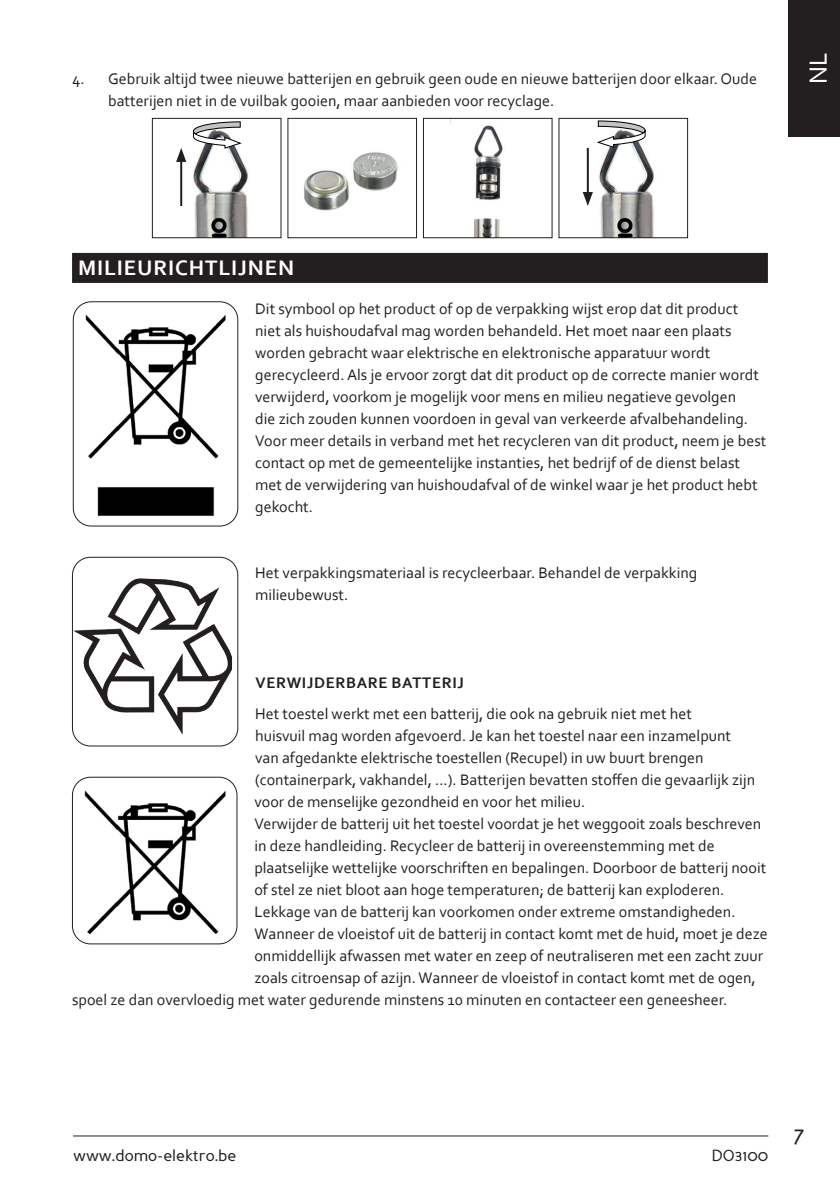
<style>
.page{position:relative;width:840px;height:1191px;background:#fff}
.page>*{position:absolute;margin:0;border:0;box-sizing:border-box;transform-origin:0 0}
.t1{font:26px "Corbel";color:#fff}
.t2{font:24px "Perspective Sans";color:#231f20}
.t3{font:700 22px "Corbel";letter-spacing:.04em;color:#fff}
.t4{font:16px/22px "Corbel";color:#231f20}
.t5{font:16px "Perspective Sans";color:#231f20}
.t6{font:700 16px "Corbel";letter-spacing:.04em;color:#231f20}
</style>
<div class="page">
<hr style="left:73px;top:1135px;width:694px;height:1px;background:#231f20">
<div style="left:788px;top:0;width:51px;height:136px;background:#231f20"></div>
<div style="left:72px;top:253px;width:695px;height:30px;background:#231f20"></div>
<img style="left:182px;top:143px;width:66px;height:93px">
<div style="left:152px;top:118px;width:129px;height:120px;border:1px solid #231f20"></div>
<hr style="left:180px;top:159px;width:2px;height:47px;background:#231f20">
<svg style="left:176px;top:148px;width:10px;height:14px"></svg>
<svg style="left:193px;top:121px;width:48px;height:27px"></svg>
<img style="left:304px;top:152px;width:94px;height:59px">
<div style="left:287px;top:118px;width:129px;height:120px;border:1px solid #231f20"></div>
<img style="left:450px;top:120px;width:53px;height:116px">
<div style="left:423px;top:118px;width:129px;height:120px;border:1px solid #231f20"></div>
<img style="left:587px;top:120px;width:67px;height:116px">
<div style="left:558px;top:118px;width:129px;height:120px;border:1px solid #231f20"></div>
<hr style="left:586px;top:148px;width:2px;height:47px;background:#231f20">
<svg style="left:582px;top:192px;width:10px;height:14px"></svg>
<svg style="left:597px;top:121px;width:48px;height:27px"></svg>
<img style="left:78px;top:790px;width:153px;height:154px">
<div style="left:72px;top:777px;width:165px;height:167px;border:1px solid #231f20;border-radius:18px"></div>
<img style="left:85px;top:314px;width:141px;height:202px">
<div style="left:73px;top:301px;width:165px;height:225px;border:1px solid #231f20;border-radius:18px"></div>
<img style="left:72px;top:578px;width:160px;height:156px">
<div style="left:72px;top:557px;width:166px;height:189px;border:1px solid #231f20;border-radius:18px"></div>
<p class="t4" style="left:72px;top:67px;width:686px">4. Gebruik altijd twee nieuwe batterijen en gebruik geen oude en nieuwe batterijen door elkaar. Oude</p>
<p class="t4" style="left:108px;top:89px;width:447px">batterijen niet in de vuilbak gooien, maar aanbieden voor recyclage.</p>
<h1 class="t1" style="left:801px;top:84px;width:33px;rotate:-90deg">NL</h1>
<h3 class="t3" style="left:78px;top:254px;width:217px">MILIEURICHTLIJNEN</h3>
<p class="t4" style="left:255px;top:297px;width:512px">Dit symbool op het product of op de verpakking wijst erop dat dit product niet als huishoudafval mag worden behandeld. Het moet naar een plaats worden gebracht waar elektrische en elektronische apparatuur wordt gerecycleerd. Als je ervoor zorgt dat dit product op de correcte manier wordt verwijderd, voorkom je mogelijk voor mens en milieu negatieve gevolgen<br>die zich zouden kunnen voordoen in geval van verkeerde afvalbehandeling.<br>Voor meer details in verband met het recycleren van dit product, neem je best contact op met de gemeentelijke instanties, het bedrijf of de dienst belast met de verwijdering van huishoudafval of de winkel waar je het product hebt gekocht.</p>
<p class="t4" style="left:255px;top:561px;width:443px">Het verpakkingsmateriaal is recycleerbaar. Behandel de verpakking milieubewust.</p>
<p class="t6" style="left:255px;top:673px;width:210px">VERWIJDERBARE BATTERIJ</p>
<p class="t4" style="left:255px;top:702px;width:438px">Het toestel werkt met een batterij, die ook na gebruik niet met het</p>
<p class="t4" style="left:255px;top:724px;width:477px">huisvuil mag worden afgevoerd. Je kan het toestel naar een inzamelpunt</p>
<p class="t4" style="left:255px;top:746px;width:449px">van afgedankte elektrische toestellen (Recupel) in uw buurt brengen</p>
<p class="t4" style="left:255px;top:768px;width:501px">(containerpark, vakhandel, ...). Batterijen bevatten stoffen die gevaarlijk zijn</p>
<p class="t4" style="left:254px;top:790px;width:332px">voor de menselijke gezondheid en voor het milieu.</p>
<p class="t4" style="left:254px;top:812px;width:508px">Verwijder de batterij uit het toestel voordat je het weggooit zoals beschreven</p>
<p class="t4" style="left:254px;top:834px;width:461px">in deze handleiding. Recycleer de batterij in overeenstemming met de</p>
<p class="t4" style="left:254px;top:856px;width:513px">plaatselijke wettelijke voorschriften en bepalingen. Doorboor de batterij nooit</p>
<p class="t4" style="left:254px;top:878px;width:471px">of stel ze niet bloot aan hoge temperaturen; de batterij kan exploderen.</p>
<p class="t4" style="left:254px;top:900px;width:482px">Lekkage van de batterij kan voorkomen onder extreme omstandigheden.</p>
<p class="t4" style="left:254px;top:922px;width:514px">Wanneer de vloeistof uit de batterij in contact komt met de huid, moet je deze</p>
<p class="t4" style="left:254px;top:944px;width:510px">onmiddellijk afwassen met water en zeep of neutraliseren met een zacht zuur</p>
<p class="t4" style="left:254px;top:966px;width:502px">zoals citroensap of azijn. Wanneer de vloeistof in contact komt met de ogen,</p>
<p class="t4" style="left:72px;top:988px;width:656px">spoel ze dan overvloedig met water gedurende minstens 10 minuten en contacteer een geneesheer.</p>
<p class="t5" style="left:73px;top:1146px;width:165px">www.domo-elektro.be</p>
<p class="t5" style="left:711px;top:1146px;width:58px">DO3100</p>
<h2 class="t2" style="left:792px;top:1120px;width:13px">7</h2>
</div>
